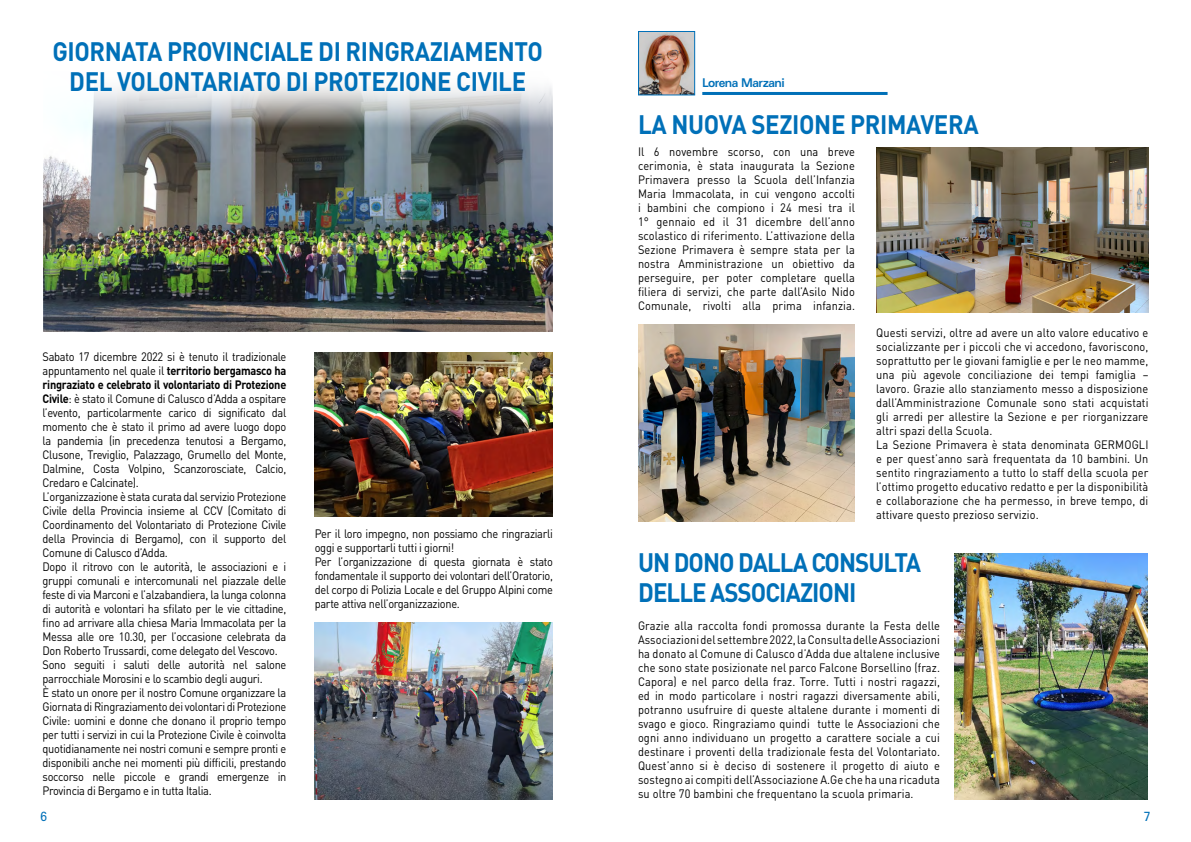
<style>
.page{position:relative;width:1191px;height:842px;background:#fff}
.page>*{position:absolute;margin:0;border:0;box-sizing:border-box;transform-origin:0 0}
.t1{font:700 26.4px/30px "DIN Pro";letter-spacing:-.015em;color:#0070b8;text-align:center;scale:.91 1}
.t2{font:700 26.4px/30px "DIN Pro";letter-spacing:-.04em;color:#0070b8;scale:.91 1}
.t3{font:13.2px "Zurich BT";color:#0070b8;scale:.91 1}
.t4{font:12.1px/14px "DIN Pro";letter-spacing:-.025em;color:#000;scale:.91 1}
.t5{font:12.1px/14px "DIN Pro";letter-spacing:.01em;color:#000;scale:.91 1}
.t6{font:700 expanded 12.1px "Zurich BT";letter-spacing:-.05em;color:#0070b8;scale:.82 1}
.s1{font-weight:700}
</style>
<div class="page">
<img style="left:43px;top:84px;width:509px;height:248px">
<img style="left:315px;top:623px;width:238px;height:176px">
<img style="left:315px;top:352px;width:237px;height:164px">
<hr style="left:702px;top:92px;width:185px;height:3px;background:#0070b8">
<img style="left:640px;top:33px;width:53px;height:60px">
<div style="left:638px;top:31px;width:57px;height:64px;border:1px solid #0070b8"></div>
<img style="left:954px;top:554px;width:193px;height:245px">
<img style="left:876px;top:147px;width:272px;height:165px">
<img style="left:638px;top:324px;width:217px;height:198px">
<h1 class="t1" style="left:53px;top:35px;width:537px">GIORNATA PROVINCIALE DI RINGRAZIAMENTO<br>DEL VOLONTARIATO DI PROTEZIONE CIVILE</h1>
<p class="t4" style="left:43px;top:349px;width:269px">Sabato 17 dicembre 2022 si è tenuto il tradizionale appuntamento nel quale il <span class="s1">territorio bergamasco ha ringraziato e celebrato il volontariato di Protezione Civile</span>: è stato il Comune di Calusco d’Adda a ospitare l’evento, particolarmente carico di significato dal momento che è stato il primo ad avere luogo dopo la pandemia (in precedenza tenutosi a Bergamo, Clusone, Treviglio, Palazzago, Grumello del Monte, Dalmine, Costa Volpino, Scanzorosciate, Calcio, Credaro e Calcinate).<br>L’organizzazione è stata curata dal servizio Protezione Civile della Provincia insieme al CCV (Comitato di Coordinamento del Volontariato di Protezione Civile della Provincia di Bergamo), con il supporto del Comune di Calusco d’Adda.<br>Dopo il ritrovo con le autorità, le associazioni e i gruppi comunali e intercomunali nel piazzale delle feste di via Marconi e l’alzabandiera, la lunga colonna di autorità e volontari ha sfilato per le vie cittadine, fino ad arrivare alla chiesa Maria Immacolata per la Messa alle ore 10.30, per l’occasione celebrata da Don Roberto Trussardi, come delegato del Vescovo.<br>Sono seguiti i saluti delle autorità nel salone parrocchiale Morosini e lo scambio degli auguri.<br>È stato un onore per il nostro Comune organizzare la Giornata di Ringraziamento dei volontari di Protezione Civile: uomini e donne che donano il proprio tempo per tutti i servizi in cui la Protezione Civile è coinvolta quotidianamente nei nostri comuni e sempre pronti e disponibili anche nei momenti più difficili, prestando soccorso nelle piccole e grandi emergenze in Provincia di Bergamo e in tutta Italia.</p>
<p class="t3" style="left:41px;top:809px;width:9px">6</p>
<p class="t4" style="left:315px;top:526px;width:263px">Per il loro impegno, non possiamo che ringraziarli oggi e supportarli tutti i giorni!<br>Per l’organizzazione di questa giornata è stato fondamentale il supporto dei volontari dell’Oratorio, del corpo di Polizia Locale e del Gruppo Alpini come parte attiva nell’organizzazione.</p>
<p class="t6" style="left:702px;top:75px;width:102px">Lorena Marzani</p>
<h1 class="t1" style="left:638px;top:108px;width:376px">LA NUOVA SEZIONE PRIMAVERA</h1>
<p class="t4" style="left:638px;top:144px;width:240px;text-align:justify">Il 6 novembre scorso, con una breve cerimonia, è stata inaugurata la Sezione Primavera presso la Scuola dell’Infanzia Maria Immacolata, in cui vengono accolti i bambini che compiono i 24 mesi tra il 1° gennaio ed il 31 dicembre dell’anno scolastico di riferimento. L’attivazione della Sezione Primavera è sempre stata per la nostra Amministrazione un obiettivo da perseguire, per poter completare quella filiera di servizi, che parte dall’Asilo Nido Comunale, rivolti alla prima infanzia.</p>
<p class="t5" style="left:876px;top:325px;width:301px">Questi servizi, oltre ad avere un alto valore educativo e socializzante per i piccoli che vi accedono, favoriscono, soprattutto per le giovani famiglie e per le neo mamme, una più agevole conciliazione dei tempi famiglia – lavoro. Grazie allo stanziamento messo a disposizione dall’Amministrazione Comunale sono stati acquistati gli arredi per allestire la Sezione e per riorganizzare altri spazi della Scuola.<br>La Sezione Primavera è stata denominata GERMOGLI e per quest’anno sarà frequentata da 10 bambini. Un sentito ringraziamento a tutto lo staff della scuola per l’ottimo progetto educativo redatto e per la disponibilità e collaborazione che ha permesso, in breve tempo, di attivare questo prezioso servizio.</p>
<h1 class="t2" style="left:638px;top:546px;width:312px">UN DONO DALLA CONSULTA<br>DELLE ASSOCIAZIONI</h1>
<p class="t4" style="left:638px;top:618px;width:333px;text-align:justify">Grazie alla raccolta fondi promossa durante la Festa delle Associazioni del settembre 2022, la Consulta delle Associazioni ha donato al Comune di Calusco d’Adda due altalene inclusive che sono state posizionate nel parco Falcone Borsellino (fraz.<br>Capora) e nel parco della fraz. Torre. Tutti i nostri ragazzi, ed in modo particolare i nostri ragazzi diversamente abili, potranno usufruire di queste altalene durante i momenti di svago e gioco. Ringraziamo quindi tutte le Associazioni che ogni anno individuano un progetto a carattere sociale a cui destinare i proventi della tradizionale festa del Volontariato.<br>Quest’anno si è deciso di sostenere il progetto di aiuto e sostegno ai compiti dell’Associazione A.Ge che ha una ricaduta su oltre 70 bambini che frequentano la scuola primaria.</p>
<p class="t3" style="left:1143px;top:809px;width:9px">7</p>
</div>
